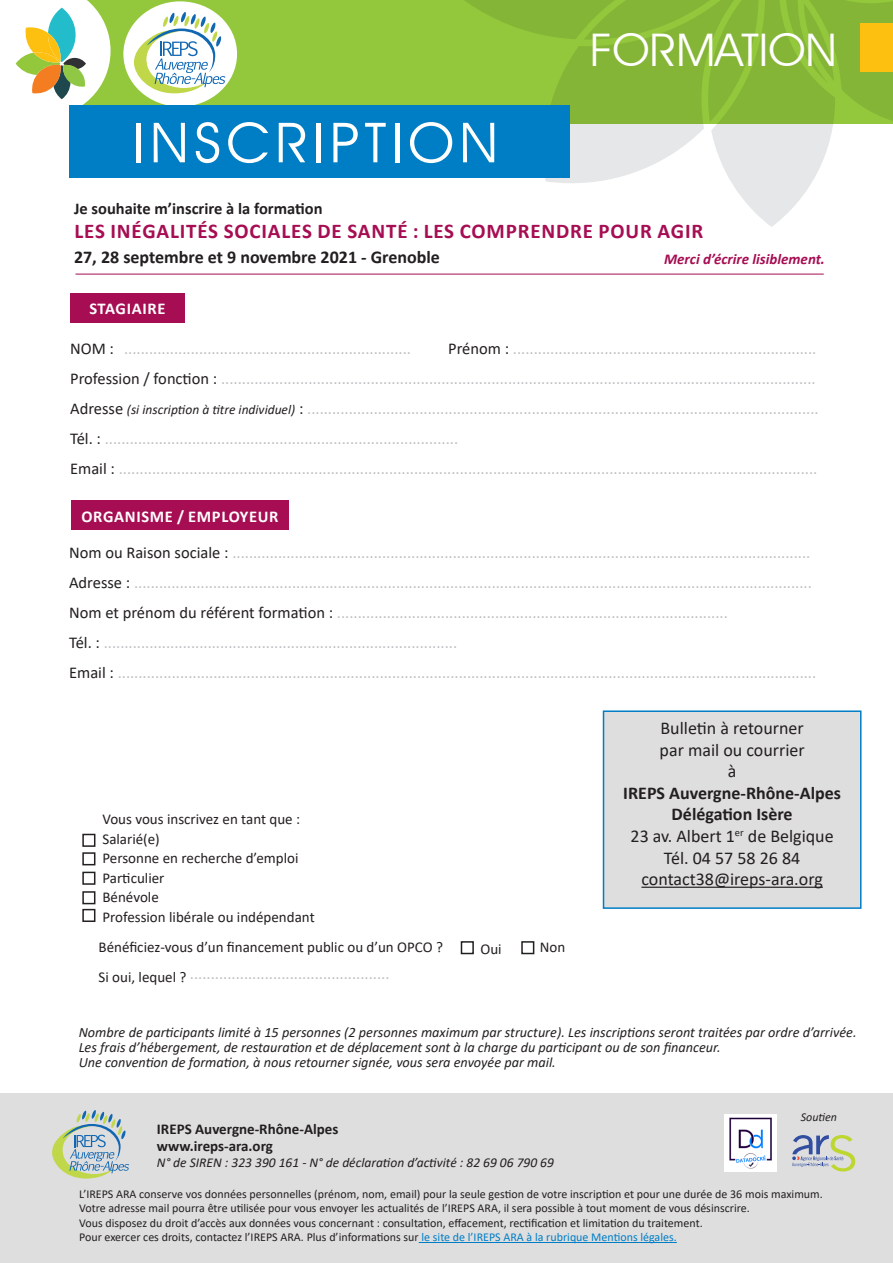
<style>
.page{position:relative;width:893px;height:1263px;background:#fff}
.page>*{position:absolute;margin:0;border:0;box-sizing:border-box;transform-origin:0 0}
.t1{font:55.5px "Avant Garde IT Cby BT";letter-spacing:.09em;color:#fff;scale:1.05 1}
.t2{font:45px "Avant Garde IT Cby BT";color:#fff;scale:1.05 1}
.t3{font:700 21px "Calibri";letter-spacing:.04em;color:#a60d52}
.t4{font:18px/21.6px "Calibri";color:#231f20;text-align:center}
.t5{font:700 18px "Calibri";color:#231f20}
.t6{font:16.5px "Calibri";color:#bcbdc0}
.t7{font:700 16.5px "Calibri";color:#231f20}
.t8{font:700 16.5px "Calibri";letter-spacing:.04em;color:#fff}
.t9{font:15px "Calibri";color:#231f20}
.t10{font:700 15px/16.5px "Calibri";color:#231f20}
.t11{font:italic 700 15px "Calibri";color:#a60d52}
.t12{font:italic 14.25px/15px "Calibri";color:#231f20}
.t13{font:italic 13.5px "Calibri";color:#231f20}
.t14{font:12px "Calibri";color:#231f20}
.t15{font:italic 12px "Calibri";color:#231f20}
.s1{color:#231f20}
.s2{font-style:italic;font-size:13.5px;color:#231f20}
.s3{font-weight:700}
.s4{color:#007ec5}
</style>
<div class="page">
<div style="left:69px;top:0;width:824px;height:124px;background:#94c83c"></div>
<svg style="left:15px;top:0;width:96px;height:105px"></svg>
<svg style="left:464px;top:0;width:429px;height:227px"></svg>
<div style="left:123px;top:1px;width:114px;height:106px;background:#fff;border-radius:50%"></div>
<svg style="left:133px;top:12px;width:92px;height:81px"></svg>
<div style="left:860px;top:23px;width:33px;height:49px;background:#fdc011"></div>
<div style="left:69px;top:105px;width:501px;height:73px;background:#007ec5"></div>
<div style="left:0;top:1094px;width:893px;height:169px;background:#dededf"></div>
<hr style="left:75px;top:274px;width:749px;height:1px;background:#a60d52">
<div style="left:70px;top:293px;width:115px;height:29px;background:#a60d52"></div>
<div style="left:71px;top:501px;width:218px;height:29px;background:#a60d52"></div>
<div style="left:603px;top:711px;width:258px;height:197px;background:#dededf"></div>
<hr style="left:641px;top:887px;width:182px;height:1px;background:#231f20">
<div style="left:603px;top:710px;width:258px;height:199px;border:2px solid #007ec5"></div>
<div style="left:82px;top:834px;width:13px;height:13px;border:2px solid #231f20"></div>
<div style="left:82px;top:852px;width:13px;height:13px;border:2px solid #231f20"></div>
<div style="left:82px;top:872px;width:13px;height:13px;border:2px solid #231f20"></div>
<div style="left:82px;top:891px;width:13px;height:13px;border:2px solid #231f20"></div>
<div style="left:82px;top:909px;width:13px;height:13px;border:2px solid #231f20"></div>
<div style="left:461px;top:941px;width:13px;height:13px;border:2px solid #231f20"></div>
<img style="left:724px;top:1114px;width:53px;height:57px">
<svg style="left:792px;top:1135px;width:63px;height:36px"></svg>
<div style="left:521px;top:941px;width:13px;height:13px;border:2px solid #231f20"></div>
<svg style="left:52px;top:1110px;width:77px;height:69px"></svg>
<hr style="left:419px;top:1242px;width:258px;height:1px;background:#007ec5">
<p class="t1" style="left:133px;top:109px;width:349px">INSCRIPTION</p>
<p class="t2" style="left:590px;top:22px;width:237px">FORMATION</p>
<p class="t7" style="left:74px;top:197px;width:250px">Je souhaite m’inscrire à la formation</p>
<p class="t3" style="left:74px;top:216px;width:630px">LES INÉGALITÉS SOCIALES DE SANTÉ : LES COMPRENDRE POUR AGIR</p>
<p class="t5" style="left:74px;top:244px;width:367px">27, 28 septembre et 9 novembre 2021 - Grenoble</p>
<p class="t8" style="left:89px;top:297px;width:78px">STAGIAIRE</p>
<p class="t6" style="left:70px;top:337px;width:342px"><span class="s1">NOM :</span> .....................................................................</p>
<p class="t6" style="left:448px;top:337px;width:370px"><span class="s1">Prénom :</span> .........................................................................</p>
<p class="t6" style="left:70px;top:367px;width:747px"><span class="s1">Profession / fonction :</span> ...............................................................................................................................................</p>
<p class="t6" style="left:70px;top:397px;width:750px"><span class="s1">Adresse</span> <span class="s2">(si inscription à titre individuel)</span> <span class="s1">:</span> ...........................................................................................................................</p>
<p class="t6" style="left:70px;top:427px;width:390px"><span class="s1">Tél. :</span> .....................................................................................</p>
<p class="t6" style="left:70px;top:457px;width:749px"><span class="s1">Email :</span> ........................................................................................................................................................................</p>
<p class="t8" style="left:81px;top:504px;width:199px">ORGANISME / EMPLOYEUR</p>
<p class="t6" style="left:69px;top:541px;width:743px"><span class="s1">Nom ou Raison sociale :</span> ...........................................................................................................................................</p>
<p class="t6" style="left:69px;top:571px;width:744px"><span class="s1">Adresse :</span> ...................................................................................................................................................................</p>
<p class="t6" style="left:69px;top:601px;width:660px"><span class="s1">Nom et prénom du référent formation :</span> ..............................................................................................</p>
<p class="t6" style="left:69px;top:631px;width:390px"><span class="s1">Tél. :</span> .....................................................................................</p>
<p class="t6" style="left:69px;top:661px;width:749px"><span class="s1">Email :</span> ........................................................................................................................................................................</p>
<p class="t11" style="left:664px;top:248px;width:162px">Merci d’écrire lisiblement.</p>
<p class="t9" style="left:102px;top:809px;width:199px">Vous vous inscrivez en tant que :</p>
<p class="t9" style="left:102px;top:828px;width:59px">Salarié(e)</p>
<p class="t9" style="left:102px;top:848px;width:197px">Personne en recherche d’emploi</p>
<p class="t9" style="left:102px;top:867px;width:63px">Particulier</p>
<p class="t9" style="left:102px;top:887px;width:58px">Bénévole</p>
<p class="t9" style="left:102px;top:906px;width:214px">Profession libérale ou indépendant</p>
<p class="t9" style="left:99px;top:937px;width:346px">Bénéficiez-vous d’un financement public ou d’un OPCO ?</p>
<p class="t6" style="left:99px;top:962px;width:292px"><sub>Si</sub> <sub>oui,</sub> <sub>lequel</sub> <sub>?</sub> ................................................</p>
<p class="t9" style="left:480px;top:938px;width:23px">Oui</p>
<p class="t9" style="left:540px;top:937px;width:27px">Non</p>
<p class="t4" style="left:660px;top:717px;width:145px">Bulletin à retourner</p>
<p class="t4" style="left:660px;top:738px;width:147px">par mail ou courrier</p>
<p class="t4" style="left:728px;top:760px;width:10px">à</p>
<p class="t5" style="left:623px;top:780px;width:219px">IREPS Auvergne-Rhône-Alpes</p>
<p class="t4" style="left:631px;top:803px;width:205px"><span class="s3">Délégation Isère<br></span>23 av. Albert 1<sup>er</sup> de Belgique</p>
<p class="t4" style="left:664px;top:846px;width:138px">Tél. 04 57 58 26 84</p>
<p class="t4" style="left:641px;top:868px;width:183px">contact38@ireps-ara.org</p>
<p class="t12" style="left:79px;top:1024px;width:779px">Nombre de participants limité à 15 personnes (2 personnes maximum par structure). Les inscriptions seront traitées par ordre d’arrivée.<br>Les frais d’hébergement, de restauration et de déplacement sont à la charge du participant ou de son financeur.</p>
<p class="t12" style="left:79px;top:1054px;width:479px">Une convention de formation, à nous retourner signée, vous sera envoyée par mail.</p>
<p class="t10" style="left:157px;top:1121px;width:183px">IREPS Auvergne-Rhône-Alpes www.ireps-ara.org</p>
<p class="t13" style="left:157px;top:1153px;width:398px">N° de SIREN : 323 390 161 - N° de déclaration d’activité : 82 69 06 790 69</p>
<p class="t15" style="left:801px;top:1109px;width:38px">Soutien</p>
<p class="t9" style="left:157px;top:1179px;width:303px">Siège social : 62 cours Albert Thomas, 69008 Lyon</p>
<p class="t10" style="left:157px;top:1197px;width:117px">www.ireps-ara.org</p>
<p class="t13" style="left:157px;top:1213px;width:395px">N° de SIREN : 323 390 161- N° de déclaration d’activité : 82 69 06 790 69</p>
<p class="t14" style="left:79px;top:1185px;width:745px">L’IREPS ARA conserve vos données personnelles (prénom, nom, email) pour la seule gestion de votre inscription et pour une durée de 36 mois maximum.</p>
<p class="t14" style="left:79px;top:1200px;width:672px">Votre adresse mail pourra être utilisée pour vous envoyer les actualités de l’IREPS ARA, il sera possible à tout moment de vous désinscrire.</p>
<p class="t14" style="left:79px;top:1214px;width:625px">Vous disposez du droit d’accès aux données vous concernant : consultation, effacement, rectification et limitation du traitement.</p>
<p class="t14" style="left:79px;top:1229px;width:599px">Pour exercer ces droits, contactez l’IREPS ARA. Plus d’informations sur <span class="s4">le site de l’IREPS ARA à la rubrique Mentions légales.</span></p>
</div>
